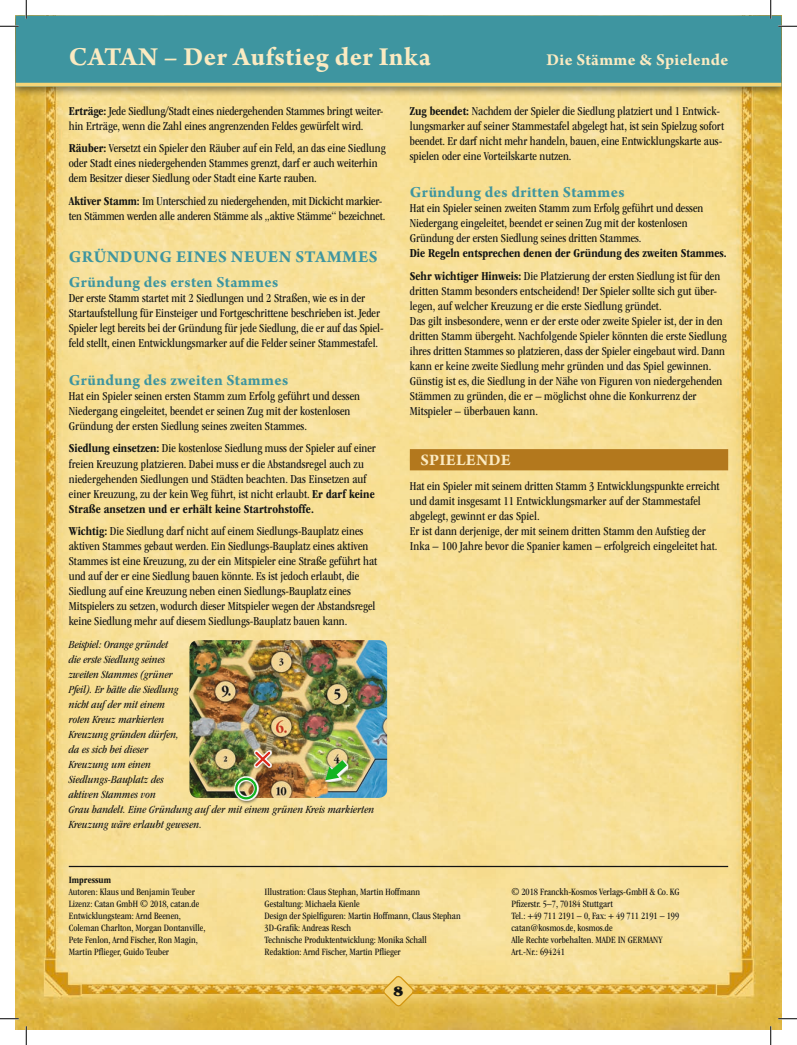
<style>
.page{position:relative;width:797px;height:1045px;background:#fff}
.page>*{position:absolute;margin:0;border:0;box-sizing:border-box;transform-origin:0 0}
.t1{font:700 27.5px "Arno Pro";letter-spacing:.02em;color:#fbeac1}
.t2{font:700 17.5px "Arno Pro";letter-spacing:.035em;color:#3e95a0}
.t3{font:700 17.5px "Arno Pro";letter-spacing:.02em;color:#fbeac1}
.t4{font:700 16.88px "Arno Pro";letter-spacing:.015em;color:#fbeac1}
.t5{font:700 16.25px "Arno Pro";letter-spacing:.025em;color:#3e95a0}
.t6{font:15px "ITC Garamond Std Ult";color:#131413}
.t7{font:condensed 12.5px/15px "ITC Garamond Std";color:#131413}
.t8{font:700 condensed 12.5px/22.5px "ITC Garamond Std";color:#131413}
.t9{font:italic condensed 11.25px/15px "ITC Garamond Std";letter-spacing:.005em;color:#131413}
.t10{font:condensed 10px/12px "ITC Garamond Std";color:#131413}
.t11{font:700 condensed 10px "ITC Garamond Std";color:#131413}
.s1{font-weight:700}
.s2{font-weight:400}
</style>
<div class="page">
<img style="left:16px;top:98px;width:765px;height:931px">
<svg style="left:382px;top:974px;width:32px;height:33px"></svg>
<div style="left:16px;top:16px;width:765px;height:82px;background:#131413;opacity:.5"></div>
<div style="left:16px;top:16px;width:765px;height:67px;background:#3e95a0"></div>
<img style="left:189px;top:640px;width:198px;height:158px">
<div style="left:233px;top:749px;width:119px;height:55px;background:#131413;opacity:.75"></div>
<svg style="left:234px;top:776px;width:24px;height:25px"></svg>
<div style="left:235px;top:777px;width:22px;height:22px;border:2px solid #13b422;border-radius:50%"></div>
<svg style="left:253px;top:749px;width:19px;height:19px"></svg>
<svg style="left:324px;top:758px;width:25px;height:25px"></svg>
<hr style="left:16px;top:83px;width:765px;height:3px;background:#f6d578">
<div style="left:410px;top:449px;width:318px;height:21px;background:#b3781d"></div>
<hr style="left:69px;top:866px;width:659px;height:1px;background:#131413">
<svg style="left:0;top:25px;width:19px;height:2px"></svg>
<svg style="left:778px;top:25px;width:19px;height:2px"></svg>
<svg style="left:0;top:1018px;width:19px;height:1px"></svg>
<svg style="left:778px;top:1018px;width:19px;height:1px"></svg>
<svg style="left:25px;top:0;width:2px;height:19px"></svg>
<svg style="left:25px;top:1026px;width:2px;height:19px"></svg>
<svg style="left:770px;top:0;width:1px;height:19px"></svg>
<svg style="left:770px;top:1026px;width:1px;height:19px"></svg>
<h1 class="t1" style="left:69px;top:41px;width:363px">CATAN – Der Aufstieg der Inka</h1>
<h2 class="t3" style="left:546px;top:49px;width:183px">Die Stämme &amp; Spielende</h2>
<p class="t7" style="left:69px;top:103px;width:316px"><span class="s1">Erträge:</span> Jede Siedlung/Stadt eines niedergehenden Stammes bringt weiter&shy;hin Erträge, wenn die Zahl eines angrenzenden Feldes gewürfelt wird.</p>
<p class="t7" style="left:69px;top:141px;width:318px"><span class="s1">Räuber:</span> Versetzt ein Spieler den Räuber auf ein Feld, an das eine Siedlung oder Stadt eines niedergehenden Stammes grenzt, darf er auch weiterhin dem Besitzer dieser Siedlung oder Stadt eine Karte rauben.</p>
<p class="t7" style="left:69px;top:193px;width:318px"><span class="s1">Aktiver Stamm:</span> Im Unterschied zu niedergehenden, mit Dickicht markier&shy;ten Stämmen werden alle anderen Stämme als „aktive Stämme“ bezeichnet.</p>
<h2 class="t2" style="left:69px;top:247px;width:310px">GRÜNDUNG EINES NEUEN STAMMES</h2>
<h3 class="t5" style="left:69px;top:273px;width:211px">Gründung des ersten Stammes</h3>
<p class="t7" style="left:69px;top:291px;width:316px">Der erste Stamm startet mit 2 Siedlungen und 2 Straßen, wie es in der Startaufstellung für Einsteiger und Fortgeschrittene beschrieben ist. Jeder Spieler legt bereits bei der Gründung für jede Siedlung, die er auf das Spiel&shy;feld stellt, einen Entwicklungsmarker auf die Felder seiner Stammestafel.</p>
<h3 class="t5" style="left:69px;top:371px;width:221px">Gründung des zweiten Stammes</h3>
<p class="t7" style="left:69px;top:388px;width:293px">Hat ein Spieler seinen ersten Stamm zum Erfolg geführt und dessen<br>Niedergang eingeleitet, beendet er seinen Zug mit der kostenlosen<br>Gründung der ersten Siedlung seines zweiten Stammes.</p>
<p class="t7" style="left:69px;top:441px;width:308px"><span class="s1">Siedlung einsetzen:</span> Die kostenlose Siedlung muss der Spieler auf einer freien Kreuzung platzieren. Dabei muss er die Abstandsregel auch zu niedergehenden Siedlungen und Städten beachten. Das Einsetzen auf einer Kreuzung, zu der kein Weg führt, ist nicht erlaubt. <span class="s1">Er darf keine Straße ansetzen und er erhält keine Startrohstoffe.</span></p>
<p class="t7" style="left:69px;top:523px;width:310px"><span class="s1">Wichtig:</span> Die Siedlung darf nicht auf einem Siedlungs-Bauplatz eines aktiven Stammes gebaut werden. Ein Siedlungs-Bauplatz eines aktiven Stammes ist eine Kreuzung, zu der ein Mitspieler eine Straße geführt hat und auf der er eine Siedlung bauen könnte. Es ist jedoch erlaubt, die Siedlung auf eine Kreuzung neben einen Siedlungs-Bauplatz eines Mitspielers zu setzen, wodurch dieser Mitspieler wegen der Abstandsregel keine Siedlung mehr auf diesem Siedlungs-Bauplatz bauen kann.</p>
<p class="t9" style="left:69px;top:636px;width:307px">Beispiel: Orange gründet<br>die erste Siedlung seines<br>zweiten Stammes (grüner<br>Pfeil). Er hätte die Siedlung<br>nicht auf der mit einem<br>roten Kreuz markierten<br>Kreuzung gründen dürfen,<br>da es sich bei dieser<br>Kreuzung um einen<br>Siedlungs-Bauplatz des<br>aktiven Stammes von<br>Grau handelt. Eine Gründung auf der mit einem grünen Kreis markierten<br>Kreuzung wäre erlaubt gewesen.</p>
<p class="t7" style="left:410px;top:103px;width:316px"><span class="s1">Zug beendet:</span> Nachdem der Spieler die Siedlung platziert und 1 Entwick&shy;lungsmarker auf seiner Stammestafel abgelegt hat, ist sein Spielzug sofort beendet. Er darf nicht mehr handeln, bauen, eine Entwicklungskarte aus&shy;spielen oder eine Vorteilskarte nutzen.</p>
<h3 class="t5" style="left:410px;top:183px;width:216px">Gründung des dritten Stammes</h3>
<p class="t7" style="left:410px;top:201px;width:295px">Hat ein Spieler seinen zweiten Stamm zum Erfolg geführt und dessen<br>Niedergang eingeleitet, beendet er seinen Zug mit der kostenlosen<br>Gründung der ersten Siedlung seines dritten Stammes.</p>
<p class="t8" style="left:410px;top:242px;width:318px">Die Regeln entsprechen denen der Gründung des zweiten Stammes.<br>Sehr wichtiger Hinweis: <span class="s2">Die Platzierung der ersten Siedlung ist für den</span></p>
<p class="t7" style="left:410px;top:283px;width:318px">dritten Stamm besonders entscheidend! Der Spieler sollte sich gut über&shy;legen, auf welcher Kreuzung er die erste Siedlung gründet.<br>Das gilt insbesondere, wenn er der erste oder zweite Spieler ist, der in den dritten Stamm übergeht. Nachfolgende Spieler könnten die erste Siedlung ihres dritten Stammes so platzieren, dass der Spieler eingebaut wird. Dann kann er keine zweite Siedlung mehr gründen und das Spiel gewinnen.<br>Günstig ist es, die Siedlung in der Nähe von Figuren von niedergehenden Stämmen zu gründen, die er – möglichst ohne die Konkurrenz der Mitspieler – überbauen kann.</p>
<h3 class="t4" style="left:420px;top:450px;width:92px">SPIELENDE</h3>
<p class="t7" style="left:410px;top:478px;width:311px">Hat ein Spieler mit seinem dritten Stamm 3 Entwicklungspunkte erreicht und damit insgesamt 11 Entwicklungsmarker auf der Stammestafel abgelegt, gewinnt er das Spiel.<br>Er ist dann derjenige, der mit seinem dritten Stamm den Aufstieg der Inka – 100 Jahre bevor die Spanier kamen – erfolgreich eingeleitet hat.</p>
<p class="t11" style="left:69px;top:874px;width:44px">Impressum</p>
<p class="t10" style="left:69px;top:886px;width:138px">Autoren: Klaus und Benjamin Teuber Lizenz: Catan GmbH © 2018, catan.de Entwicklungsteam: Arnd Beenen, Coleman Charlton, Morgan Dontanville, Pete Fenlon, Arnd Fischer, Ron Magin, Martin Pflieger, Guido Teuber</p>
<p class="t10" style="left:265px;top:886px;width:198px">Illustration: Claus Stephan, Martin Hoffmann Gestaltung: Michaela Kienle<br>Design der Spielfiguren: Martin Hoffmann, Claus Stephan 3D-Grafik: Andreas Resch<br>Technische Produktentwicklung: Monika Schall Redaktion: Arnd Fischer, Martin Pflieger</p>
<p class="t10" style="left:511px;top:886px;width:170px">© 2018 Franckh-Kosmos Verlags-GmbH &amp; Co. KG Pfizerstr. 5–7, 70184 Stuttgart<br>Tel.: +49 711 2191 – 0, Fax: + 49 711 2191 – 199 catan@kosmos.de, kosmos.de<br>Alle Rechte vorbehalten. MADE IN GERMANY Art.-Nr.: 694241</p>
<p class="t6" style="left:393px;top:983px;width:11px">8</p>
</div>
